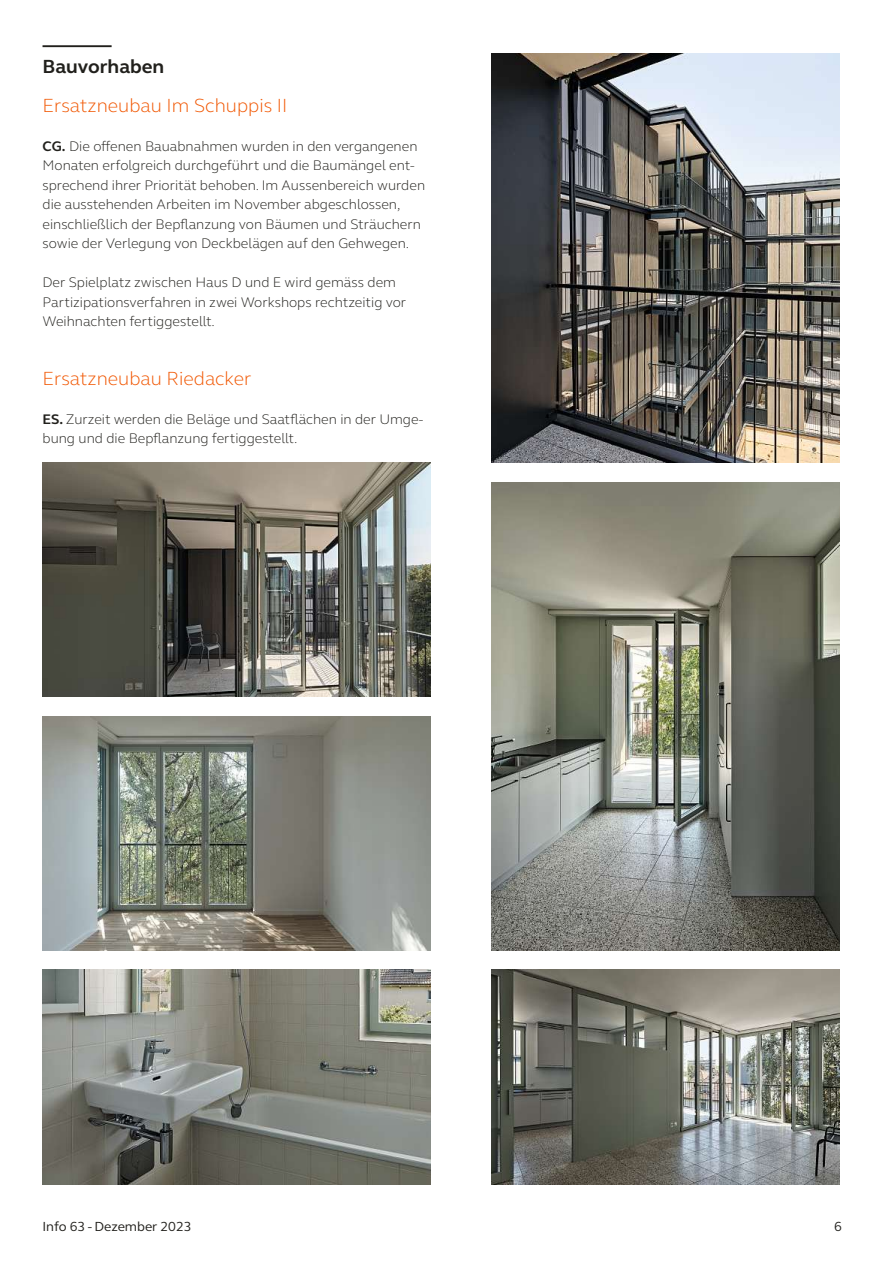
<style>
.page{position:relative;width:893px;height:1263px;background:#fff}
.page>*{position:absolute;margin:0;border:0;box-sizing:border-box;transform-origin:0 0}
.t1{font:300 19.5px "FS Elliot";color:#f15600}
.t2{font:700 19.5px "FS Elliot";color:#21201c}
.t3{font:300 14.25px/19.5px "FS Elliot";color:#21201c}
.t4{font:13.5px "FS Elliot";color:#21201c}
.s1{font-weight:700}
</style>
<div class="page">
<hr style="left:43px;top:45px;width:69px;height:2px;background:#21201c">
<img style="left:43px;top:970px;width:388px;height:214px">
<img style="left:43px;top:463px;width:388px;height:234px">
<img style="left:491px;top:53px;width:349px;height:410px">
<img style="left:491px;top:482px;width:349px;height:468px">
<img style="left:43px;top:716px;width:388px;height:234px">
<img style="left:491px;top:970px;width:349px;height:214px">
<h1 class="t2" style="left:43px;top:59px;width:123px">Bauvorhaben</h1>
<h1 class="t1" style="left:43px;top:97px;width:246px">Ersatzneubau Im Schuppis II</h1>
<p class="t3" style="left:43px;top:138px;width:384px"><span class="s1">CG.</span> Die offenen Bauabnahmen wurden in den vergangenen Monaten erfolgreich durchgeführt und die Baumängel ent&shy;sprechend ihrer Priorität behoben. Im Aussenbereich wurden die ausstehenden Arbeiten im November abgeschlossen, einschließlich der Bepflanzung von Bäumen und Sträuchern sowie der Verlegung von Deckbelägen auf den Gehwegen.</p>
<p class="t3" style="left:43px;top:274px;width:365px">Der Spielplatz zwischen Haus D und E wird gemäss dem<br>Partizipationsverfahren in zwei Workshops rechtzeitig vor<br>Weihnachten fertiggestellt.</p>
<h1 class="t1" style="left:43px;top:370px;width:210px">Ersatzneubau Riedacker</h1>
<p class="t3" style="left:43px;top:411px;width:382px"><span class="s1">ES.</span> Zurzeit werden die Beläge und Saatflächen in der Umge&shy;bung und die Bepflanzung fertiggestellt.</p>
<p class="t4" style="left:43px;top:1217px;width:151px">Info 63 - Dezember 2023</p>
<p class="t4" style="left:834px;top:1217px;width:9px">6</p>
</div>
